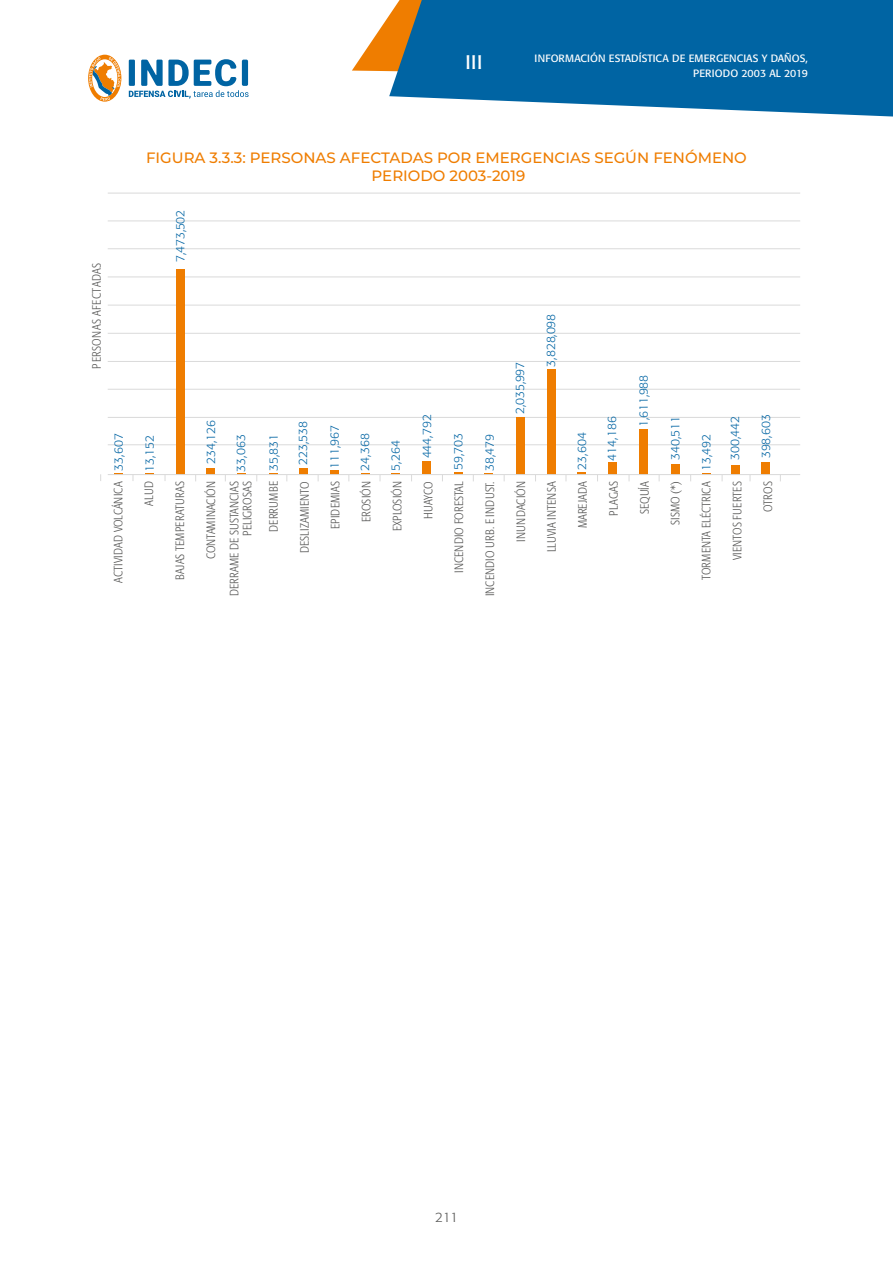
<style>
.page{position:relative;width:893px;height:1276px;background:#fff}
.page>*{position:absolute;margin:0;border:0;box-sizing:border-box;transform-origin:0 0}
.t1{font:19.5px "Formata";color:#fff}
.t2{font:500 15px/18px "Montserrat";color:#ef7d00;text-align:center}
.t3{font:300 13.5px "Formata";color:#575756}
.t4{font:300 condensed 12px/23.4px "Formata";letter-spacing:.01em;color:#575756;text-align:right}
.t5{font:300 12px "Formata";color:#0064a3}
.t6{font:10.5px/15px "Formata";letter-spacing:.01em;color:#fff;text-align:right}
</style>
<div class="page">
<svg style="left:352px;top:16px;width:37px;height:56px"></svg>
<svg style="left:389px;top:0;width:504px;height:117px;background:#2174a7"></svg>
<svg style="left:129px;top:59px;width:120px;height:40px"></svg>
<svg style="left:88px;top:54px;width:34px;height:48px"></svg>
<svg style="left:88px;top:55px;width:33px;height:47px"></svg>
<hr style="left:108px;top:193px;width:692px;height:1px;background:#dadada">
<hr style="left:108px;top:221px;width:692px;height:1px;background:#dadada">
<hr style="left:108px;top:248px;width:692px;height:1px;background:#dadada">
<hr style="left:108px;top:277px;width:692px;height:1px;background:#dadada">
<hr style="left:108px;top:305px;width:692px;height:1px;background:#dadada">
<hr style="left:108px;top:333px;width:692px;height:1px;background:#dadada">
<hr style="left:108px;top:361px;width:692px;height:1px;background:#dadada">
<hr style="left:108px;top:389px;width:692px;height:1px;background:#dadada">
<hr style="left:108px;top:417px;width:692px;height:1px;background:#dadada">
<hr style="left:108px;top:444px;width:692px;height:1px;background:#dadada">
<div style="left:176px;top:269px;width:8px;height:205px;background:#ef7d00"></div>
<div style="left:207px;top:468px;width:8px;height:6px;background:#ef7d00"></div>
<div style="left:299px;top:468px;width:9px;height:6px;background:#ef7d00"></div>
<svg style="left:330px;top:470px;width:9px;height:4px"></svg>
<div style="left:422px;top:461px;width:9px;height:13px;background:#ef7d00"></div>
<svg style="left:454px;top:472px;width:8px;height:2px"></svg>
<div style="left:547px;top:369px;width:9px;height:105px;background:#ef7d00"></div>
<svg style="left:578px;top:472px;width:8px;height:2px"></svg>
<div style="left:671px;top:464px;width:8px;height:10px;background:#ef7d00"></div>
<div style="left:731px;top:465px;width:8px;height:9px;background:#ef7d00"></div>
<div style="left:762px;top:462px;width:8px;height:12px;background:#ef7d00"></div>
<div style="left:639px;top:429px;width:9px;height:45px;background:#ef7d00"></div>
<div style="left:609px;top:462px;width:8px;height:12px;background:#ef7d00"></div>
<div style="left:516px;top:417px;width:8px;height:57px;background:#ef7d00"></div>
<hr style="left:108px;top:474px;width:692px;height:1px;background:#dadada">
<h1 class="t1" style="left:465px;top:50px;width:19px">III</h1>
<p class="t6" style="left:535px;top:50px;width:275px">INFORMACIÓN ESTADÍSTICA DE EMERGENCIAS Y DAÑOS,<br>PERIODO 2003 AL 2019</p>
<p class="t2" style="left:146px;top:148px;width:602px">FIGURA 3.3.3: PERSONAS AFECTADAS POR EMERGENCIAS SEGÚN FENÓMENO<br>PERIODO 2003-2019</p>
<p class="t4" style="left:85px;top:369px;width:108px;rotate:-90deg">PERSONAS AFECTADAS</p>
<p class="t5" style="left:173px;top:262px;width:54px;rotate:-90deg">7,473,502</p>
<p class="t5" style="left:112px;top:470px;width:39px;rotate:-90deg">33,607</p>
<p class="t5" style="left:143px;top:472px;width:39px;rotate:-90deg">13,152</p>
<p class="t5" style="left:204px;top:464px;width:46px;rotate:-90deg">234,126</p>
<p class="t5" style="left:234px;top:471px;width:39px;rotate:-90deg">33,063</p>
<p class="t5" style="left:267px;top:471px;width:39px;rotate:-90deg">35,831</p>
<p class="t5" style="left:296px;top:465px;width:46px;rotate:-90deg">223,538</p>
<p class="t5" style="left:328px;top:469px;width:46px;rotate:-90deg">111,967</p>
<p class="t5" style="left:358px;top:470px;width:39px;rotate:-90deg">24,368</p>
<p class="t5" style="left:389px;top:470px;width:32px;rotate:-90deg">5,264</p>
<p class="t5" style="left:420px;top:458px;width:46px;rotate:-90deg">444,792</p>
<p class="t5" style="left:451px;top:470px;width:39px;rotate:-90deg">59,703</p>
<p class="t5" style="left:482px;top:471px;width:39px;rotate:-90deg">38,479</p>
<p class="t5" style="left:513px;top:414px;width:54px;rotate:-90deg">2,035,997</p>
<p class="t5" style="left:544px;top:367px;width:54px;rotate:-90deg">3,828,098</p>
<p class="t5" style="left:575px;top:469px;width:39px;rotate:-90deg">23,604</p>
<p class="t5" style="left:605px;top:460px;width:46px;rotate:-90deg">414,186</p>
<p class="t5" style="left:637px;top:427px;width:54px;rotate:-90deg">1,611,988</p>
<p class="t5" style="left:668px;top:460px;width:46px;rotate:-90deg">340,511</p>
<p class="t5" style="left:699px;top:471px;width:39px;rotate:-90deg">13,492</p>
<p class="t5" style="left:728px;top:460px;width:46px;rotate:-90deg">300,442</p>
<p class="t5" style="left:759px;top:458px;width:46px;rotate:-90deg">398,603</p>
<p class="t4" style="left:107px;top:583px;width:103px;rotate:-90deg">ACTIVIDAD VOLCÁNICA</p>
<p class="t4" style="left:138px;top:506px;width:26px;rotate:-90deg">ALUD</p>
<p class="t4" style="left:168px;top:580px;width:100px;rotate:-90deg">BAJAS TEMPERATURAS</p>
<p class="t4" style="left:199px;top:596px;width:116px;rotate:-90deg">CONTAMINACIÓN<br>DERRAME DE SUSTANCIAS</p>
<p class="t4" style="left:236px;top:536px;width:56px;rotate:-90deg">PELIGROSAS</p>
<p class="t4" style="left:262px;top:531px;width:52px;rotate:-90deg">DERRUMBE</p>
<p class="t4" style="left:293px;top:553px;width:73px;rotate:-90deg">DESLIZAMIENTO</p>
<p class="t4" style="left:324px;top:529px;width:49px;rotate:-90deg">EPIDEMIAS</p>
<p class="t4" style="left:355px;top:522px;width:42px;rotate:-90deg">EROSIÓN</p>
<p class="t4" style="left:386px;top:531px;width:52px;rotate:-90deg">EXPLOSIÓN</p>
<p class="t4" style="left:417px;top:519px;width:39px;rotate:-90deg">HUAYCO</p>
<p class="t4" style="left:447px;top:573px;width:93px;rotate:-90deg">INCENDIO FORESTAL</p>
<p class="t4" style="left:478px;top:596px;width:116px;rotate:-90deg">INCENDIO URB. E INDUST.</p>
<p class="t4" style="left:509px;top:541px;width:62px;rotate:-90deg">INUNDACIÓN</p>
<p class="t4" style="left:540px;top:552px;width:72px;rotate:-90deg">LLUVIA INTENSA</p>
<p class="t4" style="left:571px;top:528px;width:49px;rotate:-90deg">MAREJADA</p>
<p class="t4" style="left:602px;top:515px;width:36px;rotate:-90deg">PLAGAS</p>
<p class="t4" style="left:633px;top:514px;width:34px;rotate:-90deg">SEQUÍA</p>
<p class="t4" style="left:664px;top:525px;width:45px;rotate:-90deg">SISMO (*)</p>
<p class="t4" style="left:695px;top:580px;width:100px;rotate:-90deg">TORMENTA ELÉCTRICA</p>
<p class="t4" style="left:726px;top:560px;width:80px;rotate:-90deg">VIENTOS FUERTES</p>
<p class="t4" style="left:756px;top:512px;width:32px;rotate:-90deg">OTROS</p>
<p class="t3" style="left:435px;top:1209px;width:24px">211</p>
</div>
